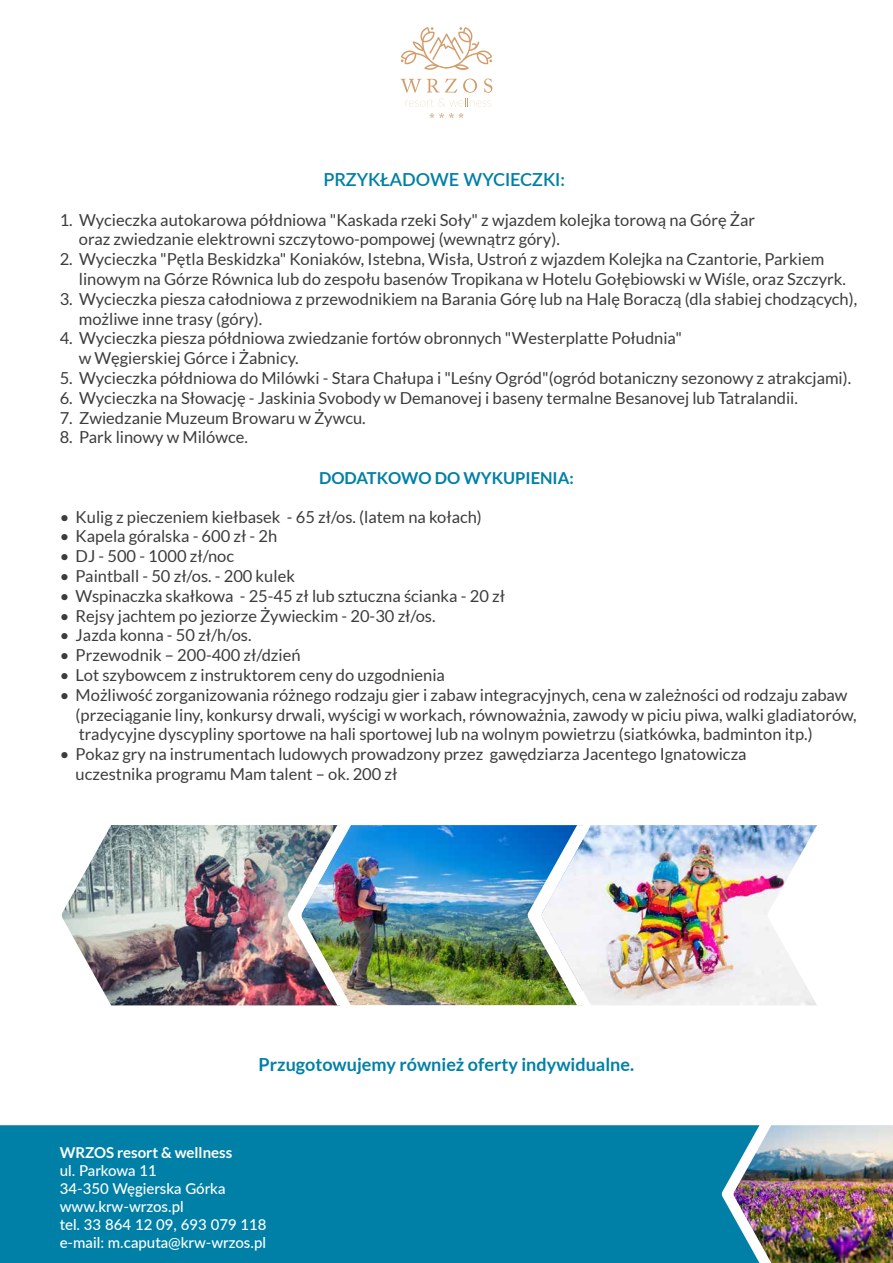
<style>
.page{position:relative;width:893px;height:1263px;background:#fff}
.page>*{position:absolute;margin:0;border:0;box-sizing:border-box;transform-origin:0 0}
.t1{font:700 18px "Lato";color:#0080a6}
.t2{font:600 18px "Lato";color:#0080a6}
.t3{font:16.5px/19.8px "Lato";color:#3c3c3b}
.t4{font:700 16.5px "Lato";color:#0080a6}
.t5{font:500 15px/18px "Lato";color:#fff}
.t6{font:700 15px "Lato";color:#fff}
</style>
<div class="page">
<div style="left:0;top:1125px;width:733px;height:138px;background:#0080a6"></div>
<img style="left:733px;top:1125px;width:160px;height:138px">
<svg style="left:401px;top:79px;width:91px;height:28px"></svg>
<svg style="left:401px;top:27px;width:91px;height:43px"></svg>
<svg style="left:430px;top:113px;width:33px;height:5px"></svg>
<img style="left:62px;top:825px;width:226px;height:180px">
<img style="left:288px;top:825px;width:13px;height:180px">
<img style="left:301px;top:825px;width:226px;height:180px">
<img style="left:527px;top:825px;width:14px;height:180px">
<img style="left:541px;top:825px;width:276px;height:180px">
<p class="t2" style="left:323px;top:166px;width:243px">PRZYKŁADOWE WYCIECZKI:</p>
<p class="t3" style="left:79px;top:210px;width:678px;text-indent:-19px">1. Wycieczka autokarowa półdniowa "Kaskada rzeki Soły" z wjazdem kolejka torową na Górę Żar oraz zwiedzanie elektrowni szczytowo-pompowej (wewnątrz góry).</p>
<p class="t3" style="left:79px;top:249px;width:769px;text-indent:-19px">2. Wycieczka "Pętla Beskidzka" Koniaków, Istebna, Wisła, Ustroń z wjazdem Kolejka na Czantorie, Parkiem linowym na Górze Równica lub do zespołu basenów Tropikana w Hotelu Gołębiowski w Wiśle, oraz Szczyrk.</p>
<p class="t3" style="left:79px;top:289px;width:780px;text-indent:-19px">3. Wycieczka piesza całodniowa z przewodnikiem na Barania Górę lub na Halę Boraczą (dla słabiej chodzących), możliwe inne trasy (góry).</p>
<p class="t3" style="left:79px;top:328px;width:605px;text-indent:-19px">4. Wycieczka piesza półdniowa zwiedzanie fortów obronnych "Westerplatte Południa" w Węgierskiej Górce i Żabnicy.</p>
<p class="t3" style="left:60px;top:368px;width:793px">5. Wycieczka półdniowa do Milówki - Stara Chałupa i "Leśny Ogród"(ogród botaniczny sezonowy z atrakcjami).</p>
<p class="t3" style="left:60px;top:388px;width:740px">6. Wycieczka na Słowację - Jaskinia Svobody w Demanovej i baseny termalne Besanovej lub Tatralandii.</p>
<p class="t3" style="left:60px;top:408px;width:307px">7. Zwiedzanie Muzeum Browaru w Żywcu.</p>
<p class="t3" style="left:60px;top:427px;width:190px">8. Park linowy w Milówce.</p>
<p class="t4" style="left:319px;top:468px;width:256px">DODATKOWO DO WYKUPIENIA:</p>
<p class="t3" style="left:60px;top:507px;width:424px">• Kulig z pieczeniem kiełbasek - 65 zł/os. (latem na kołach)</p>
<p class="t3" style="left:60px;top:526px;width:219px">• Kapela góralska - 600 zł - 2h</p>
<p class="t3" style="left:60px;top:546px;width:176px">• DJ - 500 - 1000 zł/noc</p>
<p class="t3" style="left:60px;top:566px;width:237px">• Paintball - 50 zł/os. - 200 kulek</p>
<p class="t3" style="left:60px;top:586px;width:447px">• Wspinaczka skałkowa - 25-45 zł lub sztuczna ścianka - 20 zł</p>
<p class="t3" style="left:60px;top:606px;width:377px">• Rejsy jachtem po jeziorze Żywieckim - 20-30 zł/os.</p>
<p class="t3" style="left:60px;top:625px;width:193px">• Jazda konna - 50 zł/h/os.</p>
<p class="t3" style="left:60px;top:645px;width:242px">• Przewodnik – 200-400 zł/dzień</p>
<p class="t3" style="left:60px;top:665px;width:387px">• Lot szybowcem z instruktorem ceny do uzgodnienia</p>
<p class="t3" style="left:76px;top:685px;width:783px;text-indent:-16px">• Możliwość zorganizowania różnego rodzaju gier i zabaw integracyjnych, cena w zależności od rodzaju zabaw (przeciąganie liny, konkursy drwali, wyścigi w workach, równoważnia, zawody w piciu piwa, walki gladiatorów, tradycyjne dyscypliny sportowe na hali sportowej lub na wolnym powietrzu (siatkówka, badminton itp.)</p>
<p class="t3" style="left:76px;top:744px;width:672px;text-indent:-16px">• Pokaz gry na instrumentach ludowych prowadzony przez gawędziarza Jacentego Ignatowicza uczestnika programu Mam talent – ok. 200 zł</p>
<p class="t1" style="left:259px;top:1054px;width:377px">Przugotowujemy również oferty indywidualne.</p>
<p class="t6" style="left:60px;top:1144px;width:174px">WRZOS resort &amp; wellness</p>
<p class="t5" style="left:60px;top:1161px;width:208px">ul. Parkowa 11<br>34-350 Węgierska Górka www.krw-wrzos.pl<br>tel. 33 864 12 09, 693 079 118 e-mail: m.caputa@krw-wrzos.pl</p>
</div>
